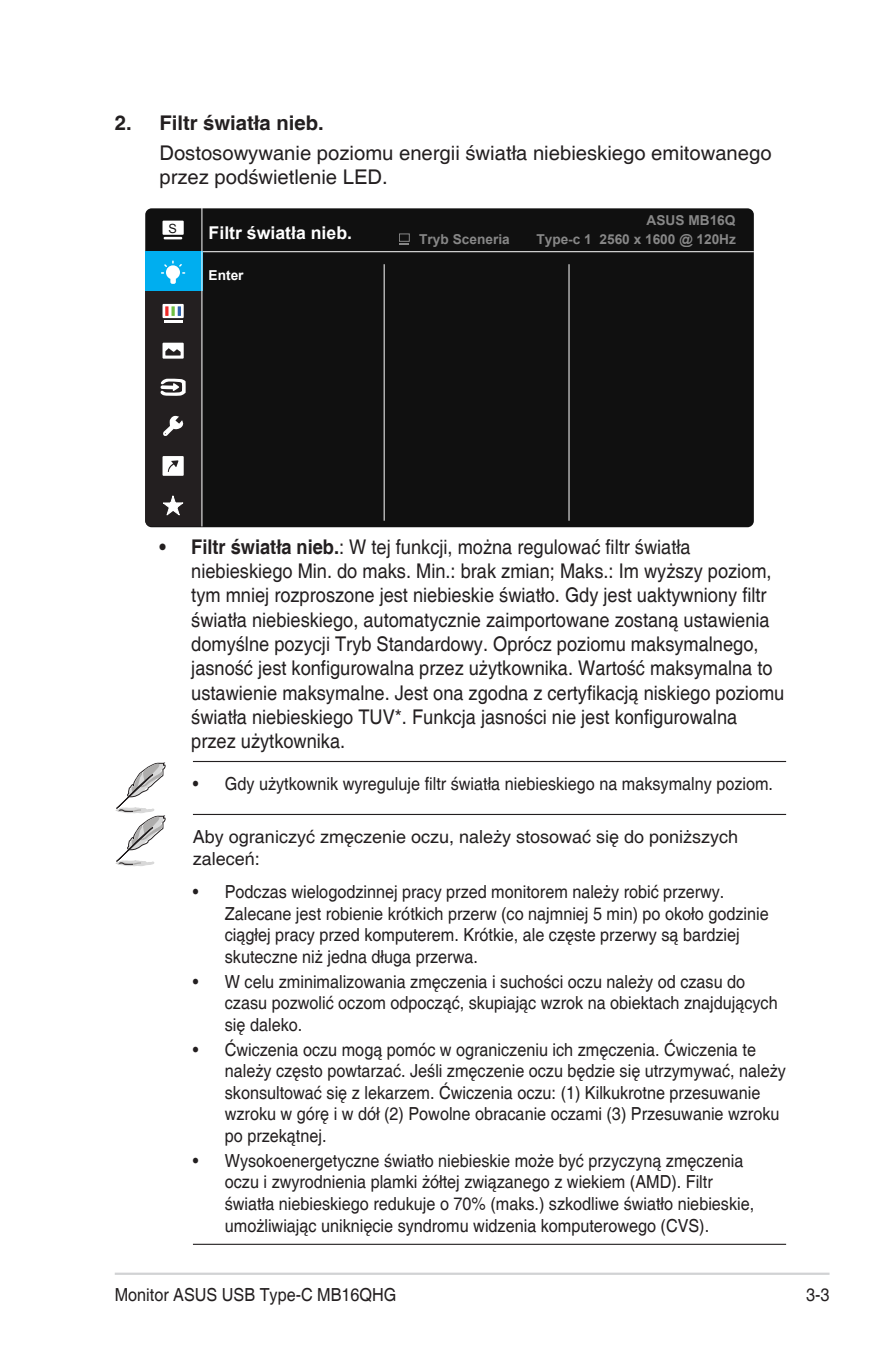
<style>
.page{position:relative;width:893px;height:1346px;background:#fff}
.page>*{position:absolute;margin:0;border:0;box-sizing:border-box;transform-origin:0 0}
.Body_Text_Indent{font:20.25px/24.3px "Helvetica";color:#231f20;scale:.9 1}
.Body_Text_Indent-2{font:20.25px/24.3px "Helvetica";color:#231f20}
.OSD_Item{font:700 20.25px "Helvetica";color:#231f20}
.Body_Text_Indent-3{font:18px/21.6px "Helvetica";color:#231f20;scale:.9 1}
.Body_Text_Indent-4{font:18px/22.7px "Helvetica";color:#231f20}
.t1{font:700 17.55px "Arial";color:#fff}
.t2{font:700 13.72px "Arial";color:#fff}
.t3{font:12.6px "Arial";color:#101010}
.s1{font-weight:700}
</style>
<div class="page">
<hr style="left:115px;top:1272px;width:714px;height:3px;background:#d1d2d4">
<div style="left:145px;top:208px;width:609px;height:319px;background:#101010;border-radius:6px"></div>
<hr style="left:145px;top:251px;width:609px;height:1px;background:#fff">
<hr style="left:384px;top:264px;width:1px;height:257px;background:#fff">
<hr style="left:569px;top:264px;width:1px;height:257px;background:#fff">
<div style="left:163px;top:221px;width:21px;height:14px;background:#fff"></div>
<svg style="left:164px;top:237px;width:18px;height:2px"></svg>
<hr style="left:201px;top:207px;width:1px;height:319px;background:#fff">
<svg style="left:145px;top:251px;width:57px;height:275px;background:#364a54"></svg>
<hr style="left:193px;top:761px;width:593px;height:1px;background:#231f20">
<hr style="left:193px;top:814px;width:593px;height:1px;background:#231f20">
<hr style="left:193px;top:1244px;width:593px;height:1px;background:#231f20">
<svg style="left:115px;top:762px;width:51px;height:104px"></svg>
<p class="OSD_Item" style="left:115px;top:110px;width:210px">2. Filtr światła nieb.</p>
<p class="Body_Text_Indent-2" style="left:159px;top:141px;width:614px">Dostosowywanie poziomu energii światła niebieskiego emitowanego przez podświetlenie LED.</p>
<p class="t1" style="left:209px;top:220px;width:145px">Filtr światła nieb.</p>
<p class="t2" style="left:647px;top:211px;width:90px">ASUS MB16Q</p>
<p class="t3" style="left:169px;top:220px;width:10px">S</p>
<p class="t2" style="left:419px;top:229px;width:92px">Tryb Sceneria</p>
<p class="t2" style="left:536px;top:229px;width:201px">Type-c 1 2560 x 1600 @ 120Hz</p>
<p class="t2" style="left:209px;top:266px;width:36px">Enter</p>
<p class="Body_Text_Indent" style="left:191px;top:535px;width:660px;text-indent:-32px"><span class="s1">• Filtr światła nieb.</span>: W tej funkcji, można regulować filtr światła niebieskiego Min. do maks. Min.: brak zmian; Maks.: Im wyższy poziom, tym mniej rozproszone jest niebieskie światło. Gdy jest uaktywniony filtr światła niebieskiego, automatycznie zaimportowane zostaną ustawienia domyślne pozycji Tryb Standardowy. Oprócz poziomu maksymalnego, jasność jest konfigurowalna przez użytkownika. Wartość maksymalna to ustawienie maksymalne. Jest ona zgodna z certyfikacją niskiego poziomu światła niebieskiego TUV*. Funkcja jasności nie jest konfigurowalna przez użytkownika.</p>
<p class="Body_Text_Indent-3" style="left:193px;top:773px;width:646px">• Gdy użytkownik wyreguluje filtr światła niebieskiego na maksymalny poziom.</p>
<p class="Body_Text_Indent-4" style="left:193px;top:825px;width:547px">Aby ograniczyć zmęczenie oczu, należy stosować się do poniższych zaleceń:</p>
<p class="Body_Text_Indent-3" style="left:225px;top:881px;width:606px;text-indent:-32px">• Podczas wielogodzinnej pracy przed monitorem należy robić przerwy.<br>Zalecane jest robienie krótkich przerw (co najmniej 5 min) po około godzinie ciągłej pracy przed komputerem. Krótkie, ale częste przerwy są bardziej skuteczne niż jedna długa przerwa.</p>
<p class="Body_Text_Indent-3" style="left:225px;top:971px;width:616px;text-indent:-32px">• W celu zminimalizowania zmęczenia i suchości oczu należy od czasu do czasu pozwolić oczom odpocząć, skupiając wzrok na obiektach znajdujących się daleko.</p>
<p class="Body_Text_Indent-3" style="left:225px;top:1039px;width:625px;text-indent:-32px">• Ćwiczenia oczu mogą pomóc w ograniczeniu ich zmęczenia. Ćwiczenia te należy często powtarzać. Jeśli zmęczenie oczu będzie się utrzymywać, należy skonsultować się z lekarzem. Ćwiczenia oczu: (1) Kilkukrotne przesuwanie wzroku w górę i w dół (2) Powolne obracanie oczami (3) Przesuwanie wzroku po przekątnej.</p>
<p class="Body_Text_Indent-3" style="left:225px;top:1150px;width:590px;text-indent:-32px">• Wysokoenergetyczne światło niebieskie może być przyczyną zmęczenia oczu i zwyrodnienia plamki żółtej związanego z wiekiem (AMD). Filtr światła niebieskiego redukuje o 70% (maks.) szkodliwe światło niebieskie, umożliwiając uniknięcie syndromu widzenia komputerowego (CVS).</p>
<p class="Body_Text_Indent-3" style="left:115px;top:1284px;width:315px">Monitor ASUS USB Type-C MB16QHG</p>
<p class="Body_Text_Indent-3" style="left:806px;top:1284px;width:28px">3-3</p>
</div>
